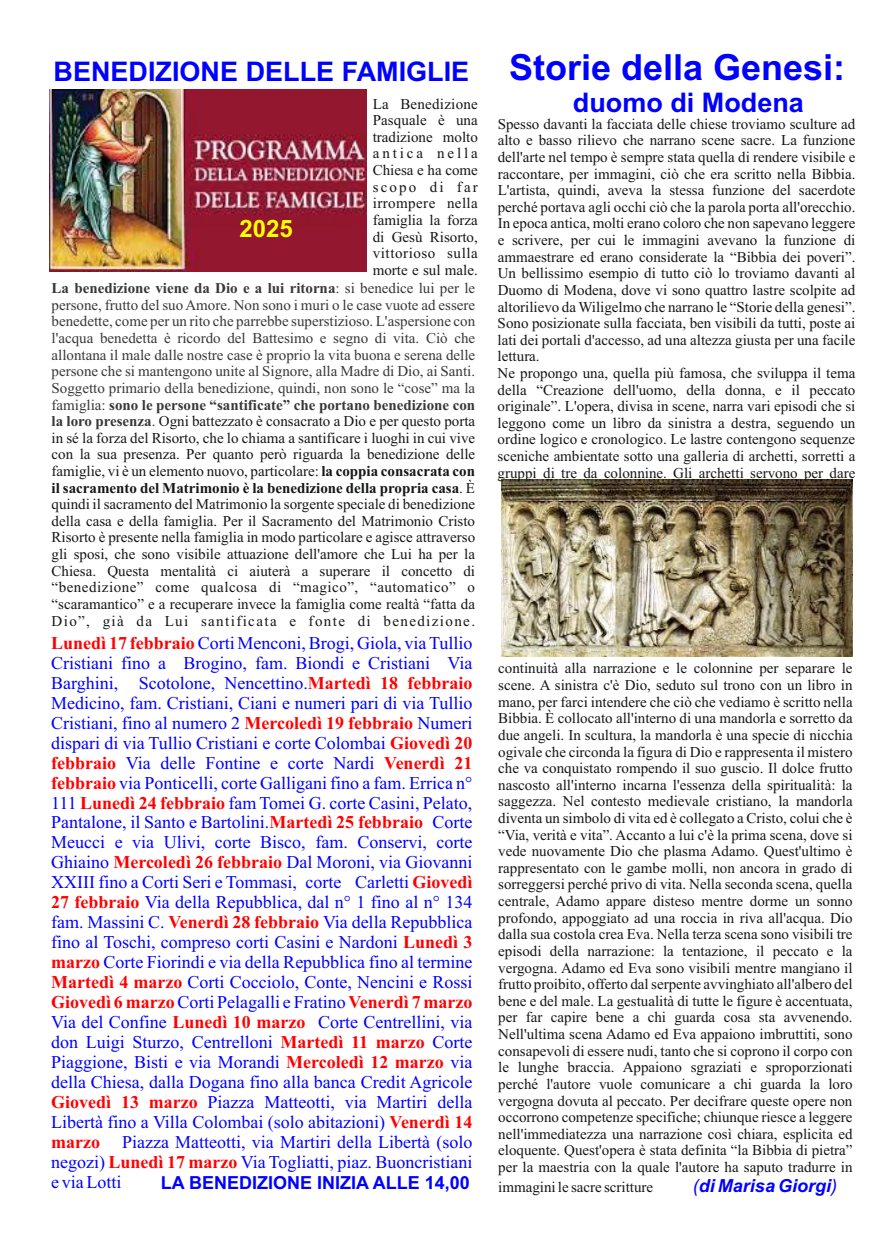
<style>
.page{position:relative;width:893px;height:1238px;background:#fff}
.page>*{position:absolute;margin:0;border:0;box-sizing:border-box;transform-origin:0 0}
.t1{font:700 36px "Arial";color:#00f}
.t2{font:700 27px "Arial";color:#00f}
.t3{font:700 24px "Arial";color:#ff0}
.t4{font:18px/20px "Times New Roman";color:#00f;text-align:justify}
.t5{font:700 18px "Arial";color:#00f}
.t6{font:italic 700 18px "Arial";color:#00f}
.t7{font:15px/16.6px "Times New Roman";color:#151616;text-align:justify}
.s1{font-weight:700;color:#383838}
.s2{color:#383838}
.s3{font-weight:700}
.s4{font-weight:700;color:#f00}
.s5{font-weight:400}
</style>
<div class="page">
<img style="left:49px;top:90px;width:317px;height:182px">
<img style="left:502px;top:479px;width:351px;height:177px">
<h2 class="t2" style="left:54px;top:61px;width:417px">BENEDIZIONE DELLE FAMIGLIE</h2>
<h3 class="t3" style="left:239px;top:219px;width:55px">2025</h3>
<p class="t7" style="left:373px;top:97px;width:107px">La Benedizione Pasquale è una tradizione molto antica nella Chiesa e ha come scopo di far irrompere nella famiglia la forza di Gesù Risorto, vittorioso sulla morte e sul male.</p>
<p class="t7" style="left:52px;top:281px;width:425px"><span class="s1">La benedizione viene da Dio e a lui ritorna</span><span class="s2">: si benedice lui per le persone, frutto del suo Amore. Non sono i muri o le case vuote ad essere benedette, come per un rito che parrebbe superstizioso. L'aspersione con l'acqua benedetta è ricordo del Battesimo e segno di vita. Ciò che allontana il male dalle nostre case è proprio la vita buona e serena delle persone che si mantengono unite al Signore, alla Madre di Dio, ai Santi.<br>Soggetto primario della benedizione, quindi, non sono le “cose” ma la famiglia:</span> <span class="s1">sono le persone “santificate” che portano benedizione con la loro presenza</span><span class="s2">.</span> Ogni battezzato è consacrato a Dio e per questo porta in sé la forza del Risorto, che lo chiama a santificare i luoghi in cui vive con la sua presenza. Per quanto però riguarda la benedizione delle famiglie, vi è un elemento nuovo, particolare: <span class="s3">la coppia consacrata con il sacramento del Matrimonio è la benedizione della propria casa</span>. È quindi il sacramento del Matrimonio la sorgente speciale di benedizione della casa e della famiglia. Per il Sacramento del Matrimonio Cristo Risorto è presente nella famiglia in modo particolare e agisce attraverso gli sposi, che sono visibile attuazione dell'amore che Lui ha per la Chiesa. Questa mentalità ci aiuterà a superare il concetto di “benedizione” come qualcosa di “magico”, “automatico” o “scaramantico” e a recuperare invece la famiglia come realtà “fatta da Dio”, già da Lui santificata e fonte di benedizione.</p>
<p class="t4" style="left:51px;top:634px;width:423px"><span class="s4">Lunedì 17 febbraio</span> Corti Menconi, Brogi, Giola, via Tullio</p>
<p class="t4" style="left:51px;top:674px;width:423px">Barghini, Scotolone, Nencettino.<span class="s4">Martedì 18 febbraio</span></p>
<p class="t4" style="left:51px;top:714px;width:423px">Cristiani, fino al numero 2 <span class="s4">Mercoledì 19 febbraio</span> Numeri dispari di via Tullio Cristiani e corte Colombai <span class="s4">Giovedì 20 febbraio</span></p>
<p class="t4" style="left:51px;top:654px;width:423px">Cristiani fino a Brogino, fam. Biondi e Cristiani Via</p>
<p class="t4" style="left:51px;top:694px;width:423px">Medicino, fam. Cristiani, Ciani e numeri pari di via Tullio</p>
<p class="t4" style="left:126px;top:754px;width:250px">Via delle Fontine e corte Nardi</p>
<p class="t4" style="left:51px;top:754px;width:423px;text-indent:333px"><span class="s4">Venerdì 21 febbraio</span> via Ponticelli, corte Galligani fino a fam. Errica n° 111 <span class="s4">Lunedì 24 febbraio</span> fam Tomei G. corte Casini, Pelato, Pantalone, il Santo e Bartolini.<span class="s4">Martedì 25 febbraio</span></p>
<p class="t4" style="left:51px;top:854px;width:423px;text-align:left">Ghiaino <span class="s4">Mercoledì 26 febbraio</span> Dal Moroni, via Giovanni XXIII fino a Corti Seri e Tommasi, corte Carletti <span class="s4">Giovedì 27 febbraio</span> Via della Repubblica, dal n° 1 fino al n° 134 fam. Massini C. <span class="s4">Venerdì 28 febbraio</span> Via della Repubblica fino al Toschi, compreso corti Casini e Nardoni <span class="s4">Lunedì 3 marzo</span> Corte Fiorindi e via della Repubblica fino al termine <span class="s4">Martedì 4 marzo</span> Corti Cocciolo, Conte, Nencini e Rossi <span class="s4">Giovedì 6 marzo</span>Corti Pelagalli e Fratino <span class="s4">Venerdì 7 marzo </span>Via del Confine <span class="s4">Lunedì 10 marzo<br></span>don Luigi Sturzo, Centrelloni <span class="s4">Martedì 11 marzo</span> Corte Piaggione, Bisti e via Morandi <span class="s4">Mercoledì 12 marzo</span> via</p>
<p class="t4" style="left:51px;top:1093px;width:423px;text-align:left"><span class="s4">Giovedì 13 marzo<br></span>Libertà fino a Villa Colombai (solo abitazioni) <span class="s4">Venerdì 14 marzo<br></span>negozi) <span class="s4">Lunedì 17 marzo</span> Via Togliatti, piaz. Buoncristiani</p>
<p class="t4" style="left:51px;top:814px;width:423px;text-align:right">Corte<br>Meucci e via Ulivi, corte Bisco, fam. Conservi, corte</p>
<p class="t4" style="left:318px;top:1013px;width:156px">Corte Centrellini, via</p>
<p class="t4" style="left:51px;top:1073px;width:423px;text-align:right">della Chiesa, dalla Dogana fino alla banca Credit Agricole<br>Piazza Matteotti, via Martiri della</p>
<p class="t4" style="left:122px;top:1133px;width:352px">Piazza Matteotti, via Martiri della Libertà (solo</p>
<p class="t4" style="left:51px;top:1173px;width:72px">e via Lotti</p>
<p class="t5" style="left:161px;top:1176px;width:311px">LA BENEDIZIONE INIZIA ALLE 14,00</p>
<h1 class="t1" style="left:509px;top:54px;width:338px">Storie della Genesi:</h1>
<h2 class="t2" style="left:573px;top:93px;width:233px">duomo di Modena</h2>
<p class="t7" style="left:498px;top:117px;width:359px;text-align:left">Spesso davanti la facciata delle chiese troviamo sculture ad alto e basso rilievo che narrano scene sacre. La funzione dell'arte nel tempo è sempre stata quella di rendere visibile e raccontare, per immagini, ciò che era scritto nella Bibbia.<br>L'artista, quindi, aveva la stessa funzione del sacerdote perché portava agli occhi ciò che la parola porta all'orecchio.<br>In epoca antica, molti erano coloro che non sapevano leggere e scrivere, per cui le immagini avevano la funzione di ammaestrare ed erano considerate la “Bibbia dei poveri”.<br>Un bellissimo esempio di tutto ciò lo troviamo davanti al Duomo di Modena, dove vi sono quattro lastre scolpite ad altorilievo da Wiligelmo che narrano le “Storie della genesi”.<br>Sono posizionate sulla facciata, ben visibili da tutti, poste ai lati dei portali d'accesso, ad una altezza giusta per una facile lettura.<br>Ne propongo una, quella più famosa, che sviluppa il tema della “Creazione dell'uomo, della donna, e il peccato originale”. L'opera, divisa in scene, narra vari episodi che si leggono come un libro da sinistra a destra, seguendo un ordine logico e cronologico. Le lastre contengono sequenze sceniche ambientate sotto una galleria di archetti, sorretti a gruppi di tre da colonnine. Gli archetti servono per dare</p>
<p class="t7" style="left:498px;top:661px;width:356px">continuità alla narrazione e le colonnine per separare le scene. A sinistra c'è Dio, seduto sul trono con un libro in mano, per farci intendere che ciò che vediamo è scritto nella Bibbia. È collocato all'interno di una mandorla e sorretto da due angeli. In scultura, la mandorla è una specie di nicchia ogivale che circonda la figura di Dio e rappresenta il mistero che va conquistato rompendo il suo guscio. Il dolce frutto nascosto all'interno incarna l'essenza della spiritualità: la saggezza. Nel contesto medievale cristiano, la mandorla diventa un simbolo di vita ed è collegato a Cristo, colui che è “Via, verità e vita”. Accanto a lui c'è la prima scena, dove si vede nuovamente Dio che plasma Adamo. Quest'ultimo è rappresentato con le gambe molli, non ancora in grado di sorreggersi perché privo di vita. Nella seconda scena, quella centrale, Adamo appare disteso mentre dorme un sonno profondo, appoggiato ad una roccia in riva all'acqua. Dio dalla sua costola crea Eva. Nella terza scena sono visibili tre episodi della narrazione: la tentazione, il peccato e la vergogna. Adamo ed Eva sono visibili mentre mangiano il frutto proibito, offerto dal serpente avvinghiato all'albero del bene e del male. La gestualità di tutte le figure è accentuata, per far capire bene a chi guarda cosa sta avvenendo.<br>Nell'ultima scena Adamo ed Eva appaiono imbruttiti, sono consapevoli di essere nudi, tanto che si coprono il corpo con le lunghe braccia. Appaiono sgraziati e sproporzionati perché l'autore vuole comunicare a chi guarda la loro vergogna dovuta al peccato. Per decifrare queste opere non occorrono competenze specifiche; chiunque riesce a leggere nell'immediatezza una narrazione così chiara, esplicita ed eloquente. Quest'opera è stata definita “la Bibbia di pietra” per la maestria con la quale l'autore ha saputo tradurre in</p>
<p class="t7" style="left:498px;top:1179px;width:157px">immagini le sacre scritture</p>
<p class="t6" style="left:693px;top:1178px;width:146px"><span class="s5">(</span>di Marisa Giorgi<span class="s5">)</span></p>
</div>
